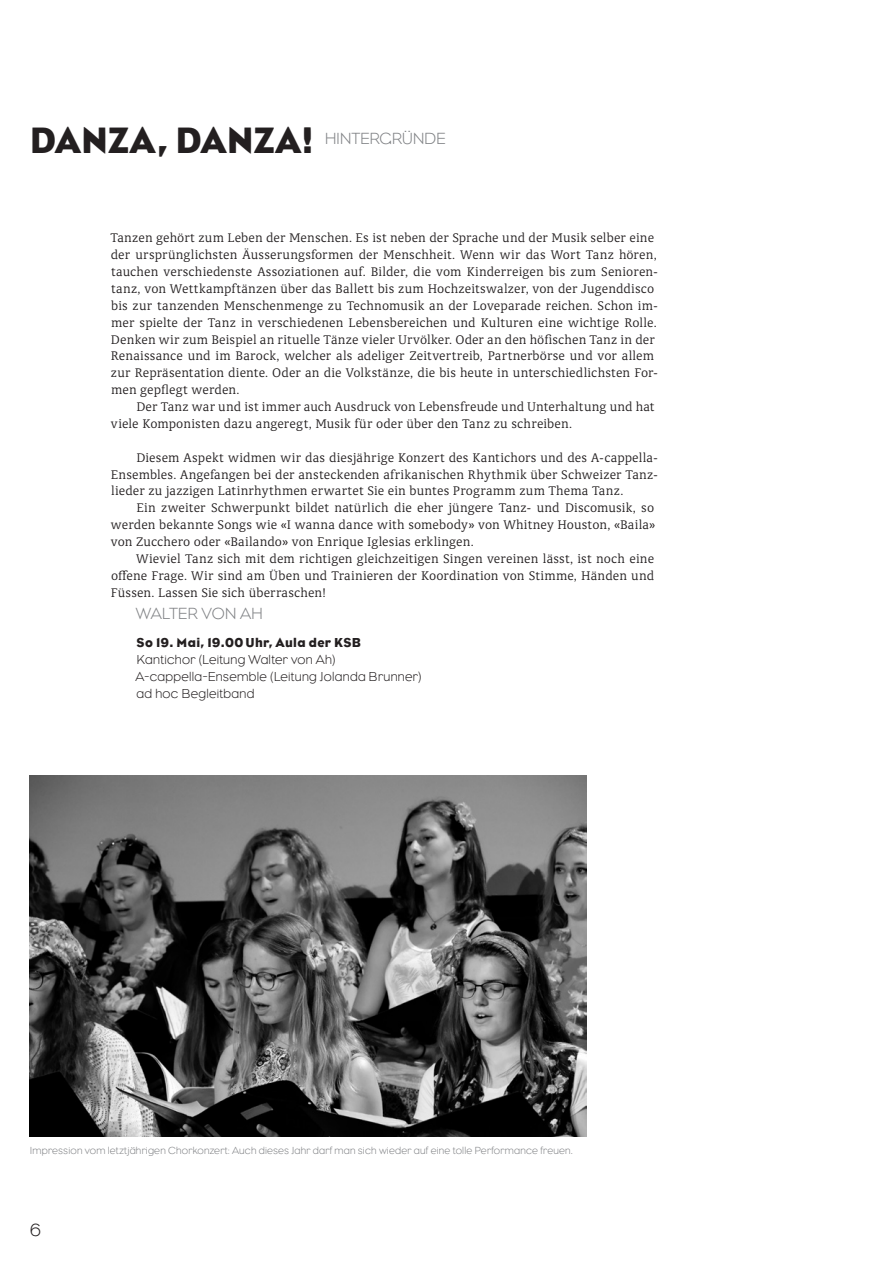
<style>
.page{position:relative;width:893px;height:1263px;background:#fff}
.page>*{position:absolute;margin:0;border:0;box-sizing:border-box;transform-origin:0 0}
.t1{font:37.5px "Eagle";letter-spacing:-.005em;color:#231f20}
.t2{font:300 18px "Eagle";color:#231f20}
.t3{font:300 16.5px "Eagle";color:#808285}
.t4{font:300 13.8px/16.8px "Classic Round";letter-spacing:.005em;color:#231f20;text-align:justify}
.t5{font:300 13.35px/16.8px "Eagle";letter-spacing:.02em;color:#231f20}
.t6{font:13.35px "Eagle";letter-spacing:.025em;color:#231f20}
.t7{font:300 10.5px "Eagle";letter-spacing:.02em;color:#808285}
</style>
<div class="page">
<img style="left:30px;top:776px;width:557px;height:361px">
<h1 class="t1" style="left:30px;top:117px;width:286px">DANZA, DANZA!</h1>
<p class="t3" style="left:325px;top:128px;width:122px">HINTERGRÜNDE</p>
<p class="t4" style="left:110px;top:229px;width:549px;text-align:left">Tanzen gehört zum Leben der Menschen. Es ist neben der Sprache und der Musik selber eine der ursprünglichsten Äusserungsformen der Menschheit. Wenn wir das Wort Tanz hören, tauchen verschiedenste Assoziationen auf. Bilder, die vom Kinderreigen bis zum Senioren&shy;tanz, von Wettkampftänzen über das Ballett bis zum Hochzeitswalzer, von der Jugenddisco bis zur tanzenden Menschenmenge zu Technomusik an der Loveparade reichen. Schon im&shy;mer spielte der Tanz in verschiedenen Lebensbereichen und Kulturen eine wichtige Rolle.<br>Denken wir zum Beispiel an rituelle Tänze vieler Urvölker. Oder an den höfischen Tanz in der Renaissance und im Barock, welcher als adeliger Zeitvertreib, Partnerbörse und vor allem zur Repräsentation diente. Oder an die Volkstänze, die bis heute in unterschiedlichsten For&shy;men gepflegt werden.</p>
<p class="t4" style="left:111px;top:398px;width:545px;text-indent:25px">Der Tanz war und ist immer auch Ausdruck von Lebensfreude und Unterhaltung und hat viele Komponisten dazu angeregt, Musik für oder über den Tanz zu schreiben.</p>
<p class="t4" style="left:111px;top:449px;width:549px;text-indent:26px">Diesem Aspekt widmen wir das diesjährige Konzert des Kantichors und des A-cappella-Ensembles. Angefangen bei der ansteckenden afrikanischen Rhythmik über Schweizer Tanz&shy;lieder zu jazzigen Latinrhythmen erwartet Sie ein buntes Programm zum Thema Tanz.</p>
<p class="t4" style="left:111px;top:499px;width:546px;text-indent:25px">Ein zweiter Schwerpunkt bildet natürlich die eher jüngere Tanz- und Discomusik, so werden bekannte Songs wie «I wanna dance with somebody» von Whitney Houston, «Baila» von Zucchero oder «Bailando» von Enrique Iglesias erklingen.</p>
<p class="t4" style="left:111px;top:550px;width:545px;text-indent:25px">Wieviel Tanz sich mit dem richtigen gleichzeitigen Singen vereinen lässt, ist noch eine offene Frage. Wir sind am Üben und Trainieren der Koordination von Stimme, Händen und Füssen. Lassen Sie sich überraschen!</p>
<p class="t3" style="left:136px;top:603px;width:128px">WALTER VON AH</p>
<p class="t6" style="left:137px;top:634px;width:226px">So 19. Mai, 19.00Uhr, Aula der KSB</p>
<p class="t5" style="left:136px;top:651px;width:287px">Kantichor (Leitung Walter von Ah)<br>A-cappella-Ensemble (Leitung Jolanda Brunner) ad hoc Begleitband</p>
<p class="t7" style="left:30px;top:1143px;width:544px">Impression vom letztjährigen Chorkonzert: Auch dieses Jahr darf man sich wieder auf eine tolle Performance freuen.</p>
<h2 class="t2" style="left:30px;top:1218px;width:13px">6</h2>
</div>
